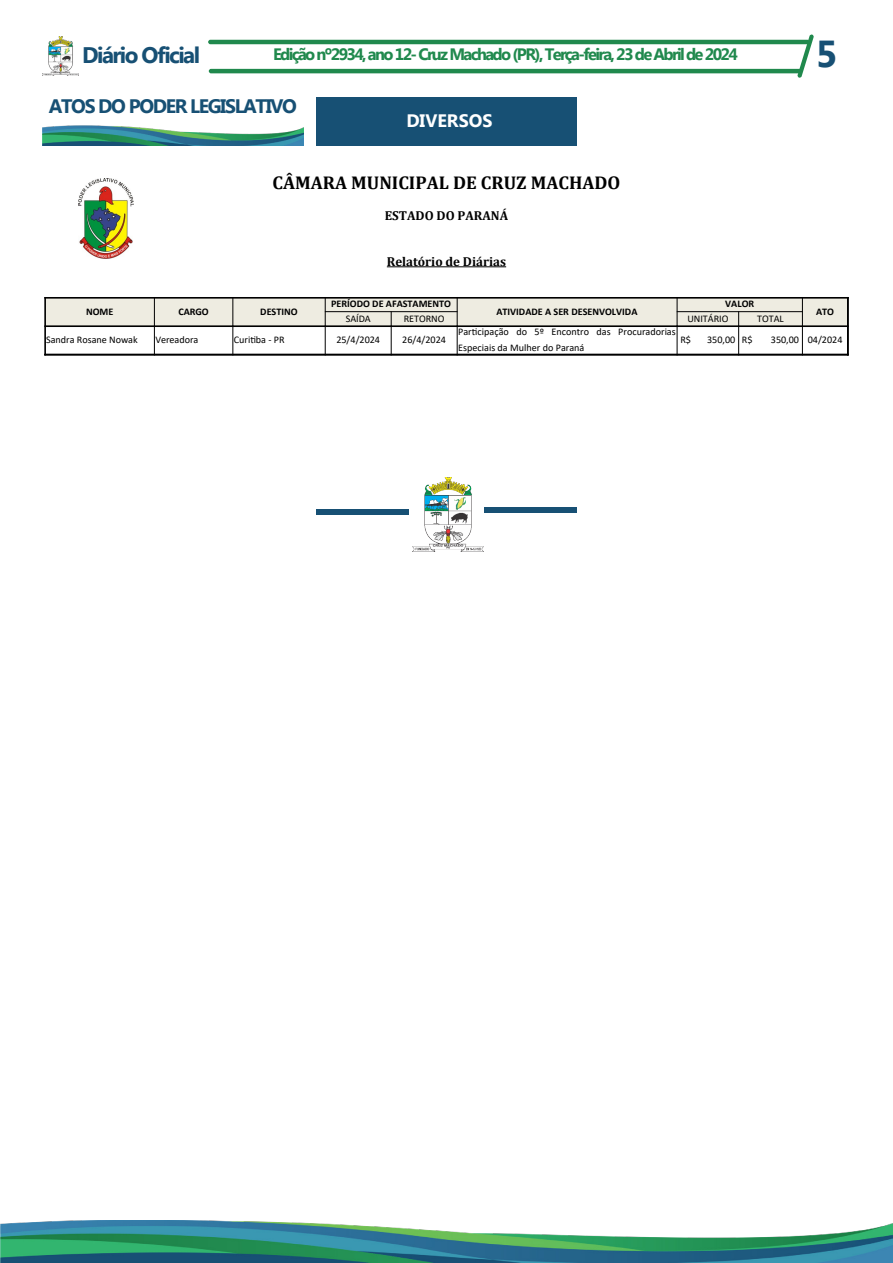
<style>
.page{position:relative;width:893px;height:1263px;background:#fff}
.page>*{position:absolute;margin:0;border:0;box-sizing:border-box;transform-origin:0 0}
.t1{font:700 37.5px "Myanmar Text";color:#175074}
.t2{font:700 22.5px "Myanmar Text";letter-spacing:-.07em;color:#175074}
.t3{font:700 19.5px "Myanmar Text";letter-spacing:-.07em;color:#175074}
.t4{font:700 18.45px "Cambria";color:#000}
.t5{font:700 18px "Myanmar Text";color:#fff}
.t6{font:700 16.5px "Myanmar Text";letter-spacing:-.1em;color:#20894d}
.t7{font:700 12.9px "Cambria";color:#000}
.t8{font:10.2px/16.4px "Calibri";color:#000}
.t9{font:700 10.2px "Calibri";color:#000}
</style>
<div class="page">
<hr style="left:208px;top:40px;width:602px;height:4px;background:#20894d;border-radius:2px">
<hr style="left:209px;top:69px;width:593px;height:4px;background:#20894d;border-radius:2px">
<img style="left:43px;top:37px;width:36px;height:38px">
<svg style="left:797px;top:34px;width:17px;height:44px"></svg>
<img style="left:0;top:1220px;width:893px;height:43px">
<svg style="left:316px;top:510px;width:93px;height:5px"></svg>
<img style="left:413px;top:477px;width:70px;height:74px">
<svg style="left:484px;top:507px;width:93px;height:5px"></svg>
<div style="left:316px;top:97px;width:261px;height:49px;background:#175074"></div>
<img style="left:43px;top:125px;width:260px;height:20px">
<div style="left:45px;top:298px;width:803px;height:28px;background:#eeece1"></div>
<hr style="left:44px;top:297px;width:805px;height:2px;background:#000">
<hr style="left:44px;top:297px;width:2px;height:58px;background:#000">
<hr style="left:154px;top:297px;width:1px;height:30px;background:#000">
<hr style="left:232px;top:297px;width:1px;height:30px;background:#000">
<hr style="left:325px;top:297px;width:1px;height:30px;background:#000">
<hr style="left:457px;top:297px;width:1px;height:30px;background:#000">
<hr style="left:677px;top:297px;width:1px;height:30px;background:#000">
<hr style="left:802px;top:297px;width:1px;height:30px;background:#000">
<hr style="left:847px;top:297px;width:2px;height:58px;background:#000">
<hr style="left:325px;top:311px;width:132px;height:1px;background:#000">
<svg style="left:391px;top:311px;width:1px;height:14px"></svg>
<hr style="left:677px;top:311px;width:126px;height:1px;background:#000">
<svg style="left:738px;top:311px;width:1px;height:14px"></svg>
<hr style="left:44px;top:325px;width:805px;height:2px;background:#000">
<hr style="left:154px;top:325px;width:1px;height:30px;background:#000">
<hr style="left:233px;top:325px;width:1px;height:30px;background:#000">
<hr style="left:325px;top:325px;width:1px;height:30px;background:#000">
<hr style="left:391px;top:325px;width:1px;height:30px;background:#000">
<hr style="left:457px;top:325px;width:1px;height:30px;background:#000">
<hr style="left:677px;top:325px;width:1px;height:30px;background:#000">
<hr style="left:738px;top:325px;width:1px;height:30px;background:#000">
<hr style="left:802px;top:325px;width:1px;height:30px;background:#000">
<hr style="left:44px;top:354px;width:805px;height:1px;background:#000">
<hr style="left:387px;top:266px;width:119px;height:1px;background:#000">
<img style="left:78px;top:179px;width:55px;height:79px">
<p class="t2" style="left:82px;top:42px;width:119px">Diário Oficial</p>
<p class="t6" style="left:273px;top:45px;width:466px">Edição nº2934, ano 12- Cruz Machado (PR), Terça-feira, 23 de Abril de 2024</p>
<p class="t1" style="left:816px;top:32px;width:23px">5</p>
<p class="t3" style="left:49px;top:95px;width:250px">ATOS DO PODER LEGISLATIVO</p>
<p class="t5" style="left:406px;top:111px;width:88px">DIVERSOS</p>
<p class="t4" style="left:272px;top:172px;width:349px">CÂMARA MUNICIPAL DE CRUZ MACHADO</p>
<p class="t7" style="left:385px;top:208px;width:125px">ESTADO DO PARANÁ</p>
<p class="t7" style="left:387px;top:254px;width:121px">Relatório de Diárias</p>
<p class="t9" style="left:86px;top:306px;width:29px">NOME</p>
<p class="t9" style="left:178px;top:306px;width:32px">CARGO</p>
<p class="t9" style="left:260px;top:306px;width:39px">DESTINO</p>
<p class="t9" style="left:331px;top:299px;width:121px">PERÍODO DE AFASTAMENTO</p>
<p class="t9" style="left:725px;top:299px;width:30px">VALOR</p>
<p class="t9" style="left:496px;top:306px;width:143px">ATIVIDADE A SER DESENVOLVIDA</p>
<p class="t8" style="left:346px;top:310px;width:27px">SAÍDA</p>
<p class="t8" style="left:404px;top:310px;width:42px">RETORNO</p>
<p class="t8" style="left:687px;top:310px;width:43px">UNITÁRIO</p>
<p class="t8" style="left:757px;top:310px;width:28px">TOTAL</p>
<p class="t9" style="left:816px;top:306px;width:20px">ATO</p>
<p class="t8" style="left:458px;top:323px;width:219px">Participação do 5º Encontro das Procuradorias<br>Especiais da Mulher do Paraná</p>
<p class="t8" style="left:46px;top:332px;width:93px">Sandra Rosane Nowak</p>
<p class="t8" style="left:155px;top:332px;width:45px">Vereadora</p>
<p class="t8" style="left:234px;top:332px;width:52px">Curitiba - PR</p>
<p class="t8" style="left:336px;top:332px;width:45px">25/4/2024</p>
<p class="t8" style="left:402px;top:332px;width:45px">26/4/2024</p>
<p class="t8" style="left:680px;top:332px;width:12px">R$</p>
<p class="t8" style="left:707px;top:332px;width:47px">350,00 R$</p>
<p class="t8" style="left:771px;top:332px;width:73px">350,00 04/2024</p>
</div>
